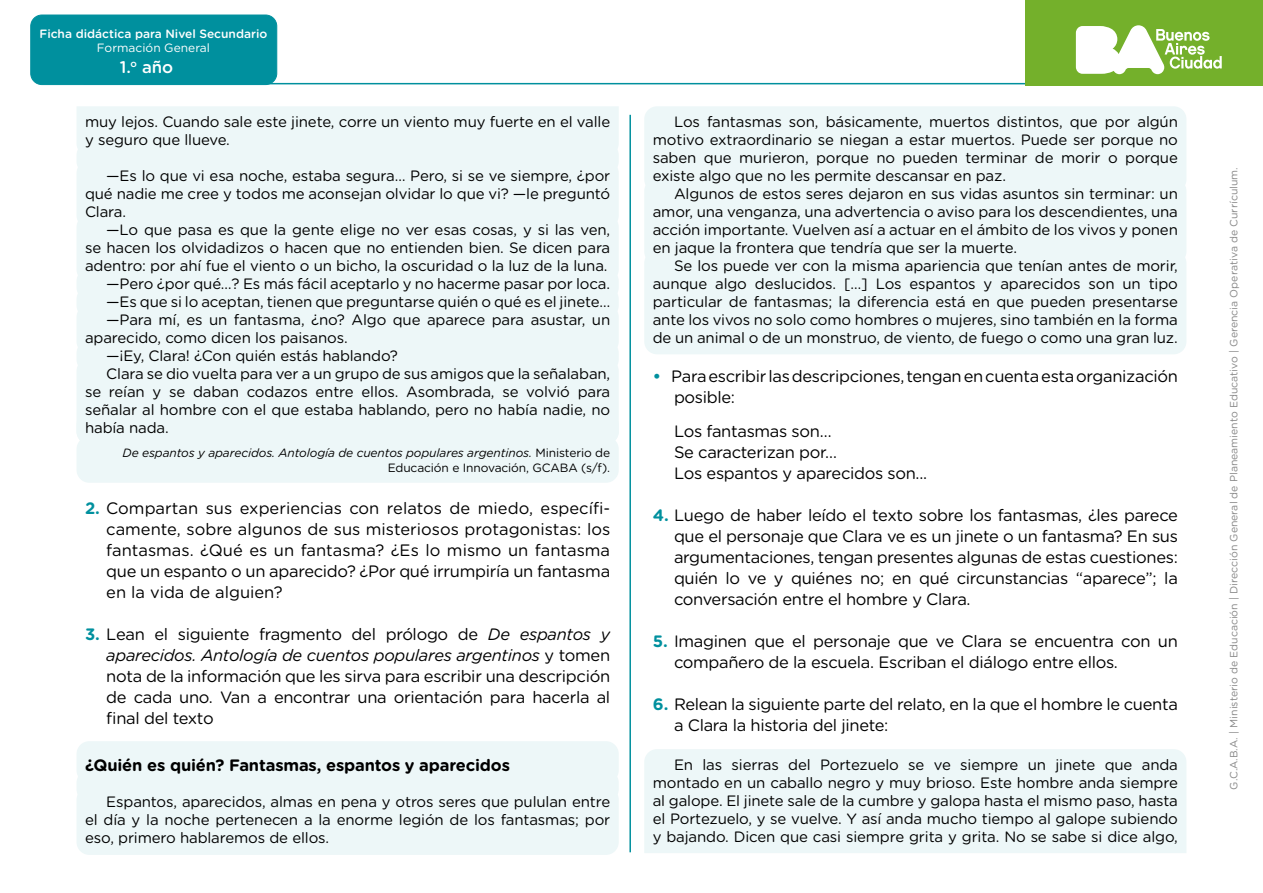
<style>
.page{position:relative;width:1263px;height:893px;background:#fff}
.page>*{position:absolute;margin:0;border:0;box-sizing:border-box;transform-origin:0 0}
.t1{font:500 16.8px "Gotham Rounded";color:#fff}
.t2{font:16.5px/21px "Gotham Rounded";letter-spacing:-.02em;color:#000}
.t3{font:700 16.5px "Gotham Rounded";letter-spacing:-.01em;color:#000}
.t4{font:15px/18px "Gotham Rounded";letter-spacing:-.01em;color:#000;text-align:justify}
.t5{font:italic 12px/15px "Gotham Rounded";letter-spacing:-.01em;color:#000;text-align:right}
.t6{font:500 12px "Gotham Rounded";color:#fff}
.t7{font:12px "Gotham Rounded";color:#fff}
.t8{font:10.5px "Gotham Rounded";color:#878787}
.s1{font-style:normal}
.s2{font-weight:700;color:#00909e}
.s3{font-style:italic}
</style>
<div class="page">
<div style="left:31px;top:15px;width:246px;height:70px;background:#00909e;border-radius:11px"></div>
<div style="left:30px;top:15px;width:247px;height:70px;border:1px solid #00909e;border-radius:11px"></div>
<hr style="left:84px;top:83px;width:1179px;height:1px;background:#00909e">
<div style="left:1025px;top:0;width:238px;height:85px;background:#74b02b"></div>
<svg style="left:1076px;top:25px;width:146px;height:49px"></svg>
<hr style="left:629px;top:115px;width:2px;height:737px;background:#00909e">
<div style="left:77px;top:106px;width:542px;height:45px;background:#edf7f8"></div>
<div style="left:77px;top:142px;width:542px;height:32px;background:#edf7f8;border-radius:13px"></div>
<div style="left:77px;top:160px;width:542px;height:68px;background:#edf7f8;border-radius:13px"></div>
<div style="left:77px;top:214px;width:542px;height:68px;background:#edf7f8;border-radius:13px"></div>
<div style="left:77px;top:268px;width:542px;height:32px;background:#edf7f8;border-radius:13px"></div>
<div style="left:77px;top:286px;width:542px;height:32px;background:#edf7f8;border-radius:13px"></div>
<div style="left:77px;top:304px;width:542px;height:50px;background:#edf7f8;border-radius:13px"></div>
<div style="left:77px;top:340px;width:542px;height:32px;background:#edf7f8;border-radius:13px"></div>
<div style="left:77px;top:358px;width:542px;height:86px;background:#edf7f8;border-radius:13px"></div>
<div style="left:77px;top:436px;width:542px;height:47px;background:#edf7f8;border-radius:13px"></div>
<div style="left:77px;top:741px;width:542px;height:42px;background:#edf7f8;border-radius:13px"></div>
<div style="left:77px;top:770px;width:542px;height:32px;background:#edf7f8;border-radius:13px"></div>
<div style="left:77px;top:787px;width:542px;height:68px;background:#edf7f8;border-radius:13px"></div>
<div style="left:644px;top:106px;width:542px;height:86px;background:#edf7f8;border-radius:13px"></div>
<div style="left:644px;top:178px;width:542px;height:86px;background:#edf7f8;border-radius:13px"></div>
<div style="left:644px;top:250px;width:542px;height:104px;background:#edf7f8;border-radius:13px"></div>
<div style="left:644px;top:749px;width:542px;height:104px;background:#edf7f8"></div>
<p class="t6" style="left:39px;top:25px;width:229px">Ficha didáctica para Nivel Secundario</p>
<p class="t7" style="left:97px;top:40px;width:115px">Formación General</p>
<p class="t1" style="left:120px;top:55px;width:55px">1.<sup>o</sup> año</p>
<p class="t4" style="left:85px;top:112px;width:527px">muy lejos. Cuando sale este jinete, corre un viento muy fuerte en el valle y seguro que llueve.</p>
<p class="t4" style="left:85px;top:166px;width:527px;text-indent:21px">—Es lo que vi esa noche, estaba segura… Pero, si se ve siempre, ¿por qué nadie me cree y todos me aconsejan olvidar lo que vi? —le preguntó Clara.</p>
<p class="t4" style="left:106px;top:220px;width:505px">—Lo que pasa es que la gente elige no ver esas cosas, y si las ven,</p>
<p class="t4" style="left:85px;top:238px;width:527px">se hacen los olvidadizos o hacen que no entienden bien. Se dicen para</p>
<p class="t4" style="left:85px;top:256px;width:524px">adentro: por ahí fue el viento o un bicho, la oscuridad o la luz de la luna.</p>
<p class="t4" style="left:106px;top:274px;width:505px">—Pero ¿por qué…? Es más fácil aceptarlo y no hacerme pasar por loca.</p>
<p class="t4" style="left:106px;top:292px;width:505px">—Es que si lo aceptan, tienen que preguntarse quién o qué es el jinete…</p>
<p class="t4" style="left:106px;top:310px;width:505px">—Para mí, es un fantasma, ¿no? Algo que aparece para asustar, un</p>
<p class="t4" style="left:85px;top:328px;width:264px">aparecido, como dicen los paisanos.</p>
<p class="t4" style="left:106px;top:346px;width:293px">—¡Ey, Clara! ¿Con quién estás hablando?</p>
<p class="t4" style="left:106px;top:364px;width:505px">Clara se dio vuelta para ver a un grupo de sus amigos que la señalaban,</p>
<p class="t4" style="left:85px;top:382px;width:527px">se reían y se daban codazos entre ellos. Asombrada, se volvió para</p>
<p class="t4" style="left:85px;top:400px;width:527px">señalar al hombre con el que estaba hablando, pero no había nadie, no</p>
<p class="t4" style="left:85px;top:418px;width:85px">había nada.</p>
<p class="t5" style="left:123px;top:445px;width:489px">De espantos y aparecidos. Antología de cuentos populares argentinos. <span class="s1">Ministerio de<br>Educación e Innovación, GCABA (s/f).</span></p>
<p class="t2" style="left:106px;top:497px;width:505px;text-align:justify;text-indent:-21px"><span class="s2">2.</span> Compartan sus experiencias con relatos de miedo, específi&shy;camente, sobre algunos de sus misteriosos protagonistas: los fantasmas. ¿Qué es un fantasma? ¿Es lo mismo un fantasma que un espanto o un aparecido? ¿Por qué irrumpiría un fantasma en la vida de alguien?</p>
<p class="t2" style="left:106px;top:623px;width:505px;text-align:justify;text-indent:-21px"><span class="s2">3.</span> Lean el siguiente fragmento del prólogo de <span class="s3">De espantos y aparecidos. Antología de cuentos populares argentinos</span> y tomen nota de la información que les sirva para escribir una descripción de cada uno. Van a encontrar una orientación para hacerla al final del texto</p>
<p class="t3" style="left:85px;top:753px;width:426px">¿Quién es quién? Fantasmas, espantos y aparecidos</p>
<p class="t4" style="left:85px;top:792px;width:527px;text-indent:21px">Espantos, aparecidos, almas en pena y otros seres que pululan entre el día y la noche pertenecen a la enorme legión de los fantasmas; por eso, primero hablaremos de ellos.</p>
<p class="t4" style="left:653px;top:112px;width:527px;text-indent:21px">Los fantasmas son, básicamente, muertos distintos, que por algún motivo extraordinario se niegan a estar muertos. Puede ser porque no saben que murieron, porque no pueden terminar de morir o porque existe algo que no les permite descansar en paz.</p>
<p class="t4" style="left:653px;top:184px;width:527px;text-indent:21px">Algunos de estos seres dejaron en sus vidas asuntos sin terminar: un amor, una venganza, una advertencia o aviso para los descendientes, una acción importante. Vuelven así a actuar en el ámbito de los vivos y ponen en jaque la frontera que tendría que ser la muerte.</p>
<p class="t4" style="left:653px;top:256px;width:527px;text-indent:21px">Se los puede ver con la misma apariencia que tenían antes de morir, aunque algo deslucidos. […] Los espantos y aparecidos son un tipo particular de fantasmas; la diferencia está en que pueden presentarse ante los vivos no solo como hombres o mujeres, sino también en la forma de un animal o de un monstruo, de viento, de fuego o como una gran luz.</p>
<p class="t2" style="left:674px;top:365px;width:505px;text-indent:-21px"><span class="s2">•</span> Para escribir las descripciones, tengan en cuenta esta organización posible:</p>
<p class="t2" style="left:674px;top:419px;width:255px">Los fantasmas son…<br>Se caracterizan por…<br>Los espantos y aparecidos son...</p>
<p class="t2" style="left:674px;top:503px;width:505px;text-align:justify;text-indent:-21px"><span class="s2">4.</span> Luego de haber leído el texto sobre los fantasmas, ¿les parece que el personaje que Clara ve es un jinete o un fantasma? En sus argumentaciones, tengan presentes algunas de estas cuestiones: quién lo ve y quiénes no; en qué circunstancias “aparece”; la conversación entre el hombre y Clara.</p>
<p class="t2" style="left:674px;top:630px;width:505px;text-indent:-21px"><span class="s2">5.</span> Imaginen que el personaje que ve Clara se encuentra con un compañero de la escuela. Escriban el diálogo entre ellos.</p>
<p class="t2" style="left:674px;top:693px;width:505px;text-indent:-21px"><span class="s2">6.</span> Relean la siguiente parte del relato, en la que el hombre le cuenta a Clara la historia del jinete:</p>
<p class="t4" style="left:653px;top:755px;width:527px;text-indent:21px">En las sierras del Portezuelo se ve siempre un jinete que anda montado en un caballo negro y muy brioso. Este hombre anda siempre al galope. El jinete sale de la cumbre y galopa hasta el mismo paso, hasta el Portezuelo, y se vuelve. Y así anda mucho tiempo al galope subiendo y bajando. Dicen que casi siempre grita y grita. No se sabe si dice algo,</p>
<p class="t8" style="left:1226px;top:790px;width:624px;rotate:-90deg">G.C.A.B.A. | Ministerio de Educación | Dirección General de Planeamiento Educativo | Gerencia Operativa de Currículum.</p>
</div>
